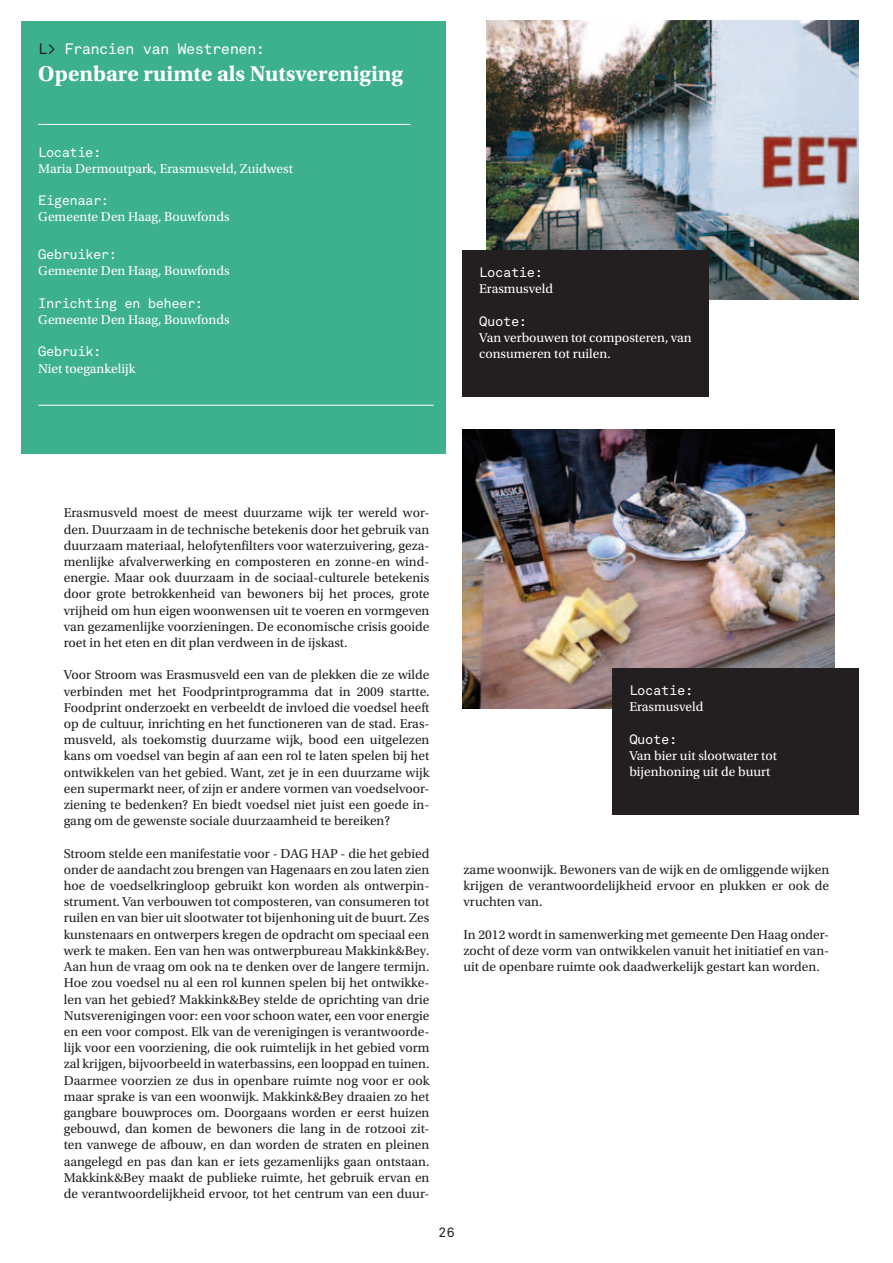
<style>
.page{position:relative;width:893px;height:1263px;background:#fff}
.page>*{position:absolute;margin:0;border:0;box-sizing:border-box;transform-origin:0 0}
.t1{font:700 22.5px "Utopia Std";color:#fff}
.t2{font:15px "Akkurat Mono";letter-spacing:-.04em;color:#fff}
.t3{font:13.5px/16.2px "Utopia Std";color:#231f20;text-align:justify}
.t4{font:13.5px/16.2px "Utopia Std";color:#fff}
.t5{font:13.5px "Akkurat Mono";letter-spacing:-.04em;color:#fff}
.t6{font:13.5px "Akkurat Mono";color:#231f20}
.s1{color:#231f20}
</style>
<div class="page">
<div style="left:21px;top:21px;width:425px;height:433px;background:#3db18d"></div>
<hr style="left:38px;top:124px;width:372px;height:1px;background:#fff">
<hr style="left:38px;top:405px;width:396px;height:1px;background:#fff">
<img style="left:487px;top:20px;width:372px;height:279px">
<div style="left:462px;top:250px;width:247px;height:146px;background:#231f20"></div>
<img style="left:462px;top:429px;width:372px;height:279px">
<div style="left:612px;top:668px;width:247px;height:146px;background:#231f20"></div>
<p class="t2" style="left:38px;top:39px;width:228px"><span class="s1">L&gt;</span> Francien van Westrenen:</p>
<h1 class="t1" style="left:38px;top:61px;width:366px">Openbare ruimte als Nutsvereniging</h1>
<p class="t5" style="left:38px;top:143px;width:65px">Locatie:</p>
<p class="t4" style="left:38px;top:161px;width:256px">Maria Dermoutpark, Erasmusveld, Zuidwest</p>
<p class="t5" style="left:38px;top:192px;width:73px">Eigenaar:</p>
<p class="t4" style="left:38px;top:209px;width:193px">Gemeente Den Haag, Bouwfonds</p>
<p class="t5" style="left:38px;top:246px;width:80px">Gebruiker:</p>
<p class="t4" style="left:38px;top:263px;width:193px">Gemeente Den Haag, Bouwfonds</p>
<p class="t5" style="left:38px;top:295px;width:166px">Inrichting en beheer:</p>
<p class="t4" style="left:38px;top:312px;width:193px">Gemeente Den Haag, Bouwfonds</p>
<p class="t5" style="left:38px;top:343px;width:65px">Gebruik:</p>
<p class="t4" style="left:38px;top:360px;width:99px">Niet toegankelijk</p>
<p class="t5" style="left:479px;top:264px;width:66px">Locatie:</p>
<p class="t4" style="left:479px;top:281px;width:75px">Erasmusveld</p>
<p class="t5" style="left:479px;top:313px;width:50px">Quote:</p>
<p class="t4" style="left:479px;top:330px;width:214px">Van verbouwen tot composteren, van consumeren tot ruilen.</p>
<p class="t3" style="left:64px;top:505px;width:367px">Erasmusveld moest de meest duurzame wijk ter wereld wor&shy;den. Duurzaam in de technische betekenis door het gebruik van duurzaam materiaal, helofytenfilters voor waterzuivering, geza&shy;menlijke afvalverwerking en composteren en zonne-en wind&shy;energie. Maar ook duurzaam in de sociaal-culturele betekenis door grote betrokkenheid van bewoners bij het proces, grote vrijheid om hun eigen woonwensen uit te voeren en vormgeven van gezamenlijke voorzieningen. De economische crisis gooide roet in het eten en dit plan verdween in de ijskast.</p>
<p class="t3" style="left:64px;top:667px;width:367px">Voor Stroom was Erasmusveld een van de plekken die ze wilde verbinden met het Foodprintprogramma dat in 2009 startte.<br>Foodprint onderzoekt en verbeeldt de invloed die voedsel heeft op de cultuur, inrichting en het functioneren van de stad. Eras&shy;musveld, als toekomstig duurzame wijk, bood een uitgelezen kans om voedsel van begin af aan een rol te laten spelen bij het ontwikkelen van het gebied. Want, zet je in een duurzame wijk een supermarkt neer, of zijn er andere vormen van voedselvoor&shy;ziening te bedenken? En biedt voedsel niet juist een goede in&shy;gang om de gewenste sociale duurzaamheid te bereiken?</p>
<p class="t3" style="left:64px;top:845px;width:367px">Stroom stelde een manifestatie voor - DAG HAP - die het gebied onder de aandacht zou brengen van Hagenaars en zou laten zien hoe de voedselkringloop gebruikt kon worden als ontwerpin&shy;strument. Van verbouwen tot composteren, van consumeren tot ruilen en van bier uit slootwater tot bijenhoning uit de buurt. Zes kunstenaars en ontwerpers kregen de opdracht om speciaal een werk te maken. Een van hen was ontwerpbureau Makkink&amp;Bey.<br>Aan hun de vraag om ook na te denken over de langere termijn.<br>Hoe zou voedsel nu al een rol kunnen spelen bij het ontwikke&shy;len van het gebied? Makkink&amp;Bey stelde de oprichting van drie Nutsverenigingen voor: een voor schoon water, een voor energie en een voor compost. Elk van de verenigingen is verantwoorde&shy;lijk voor een voorziening, die ook ruimtelijk in het gebied vorm zal krijgen, bijvoorbeeld in waterbassins, een looppad en tuinen.<br>Daarmee voorzien ze dus in openbare ruimte nog voor er ook maar sprake is van een woonwijk. Makkink&amp;Bey draaien zo het gangbare bouwproces om. Doorgaans worden er eerst huizen gebouwd, dan komen de bewoners die lang in de rotzooi zit&shy;ten vanwege de afbouw, en dan worden de straten en pleinen aangelegd en pas dan kan er iets gezamenlijks gaan ontstaan.<br>Makkink&amp;Bey maakt de publieke ruimte, het gebruik ervan en de verantwoordelijkheid ervoor, tot het centrum van een duur-</p>
<p class="t5" style="left:629px;top:682px;width:66px">Locatie:</p>
<p class="t4" style="left:629px;top:699px;width:75px">Erasmusveld</p>
<p class="t5" style="left:629px;top:730px;width:50px">Quote:</p>
<p class="t4" style="left:629px;top:747px;width:149px">Van bier uit slootwater tot bijenhoning uit de buurt</p>
<p class="t3" style="left:463px;top:862px;width:367px">zame woonwijk. Bewoners van de wijk en de omliggende wijken krijgen de verantwoordelijkheid ervoor en plukken er ook de vruchten van.</p>
<p class="t3" style="left:463px;top:926px;width:367px">In 2012 wordt in samenwerking met gemeente Den Haag onder&shy;zocht of deze vorm van ontwikkelen vanuit het initiatief en van&shy;uit de openbare ruimte ook daadwerkelijk gestart kan worden.</p>
<p class="t6" style="left:438px;top:1224px;width:18px">26</p>
</div>
